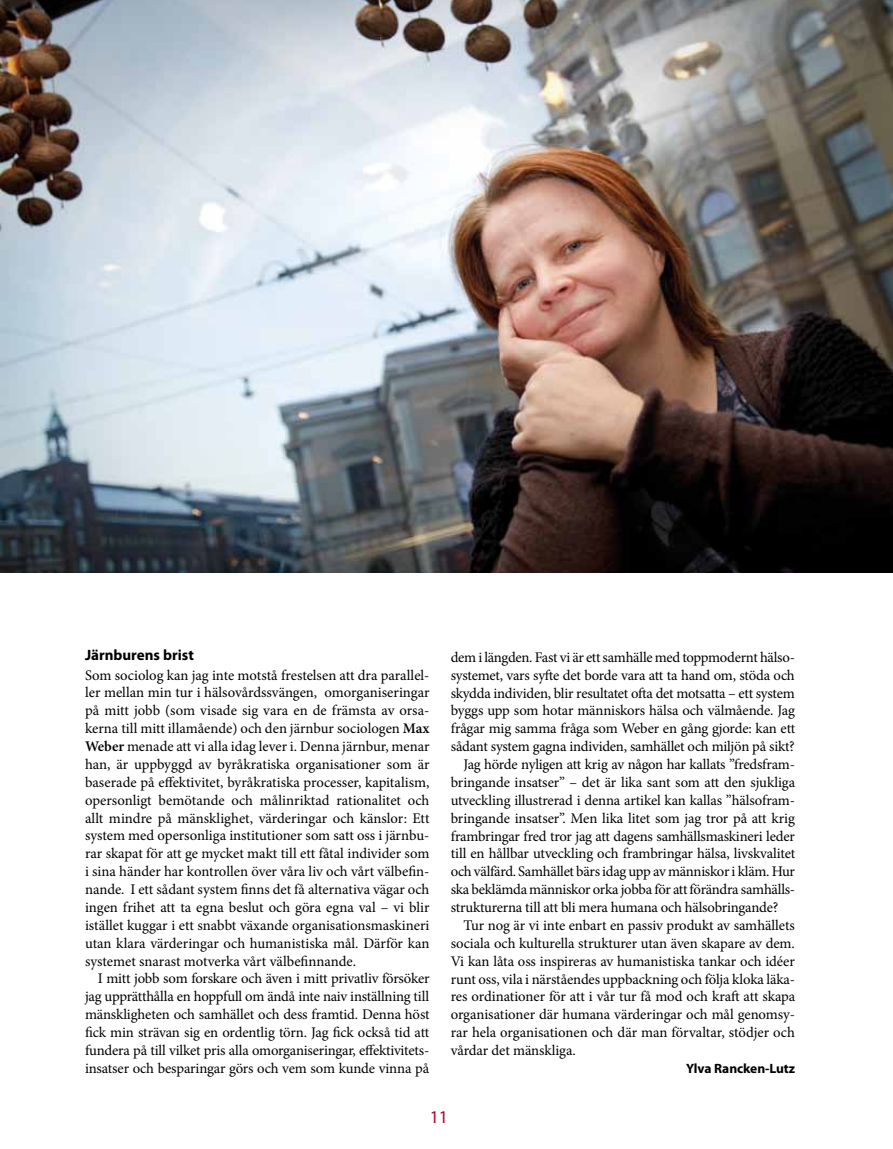
<style>
.page{position:relative;width:893px;height:1149px;background:#fff}
.page>*{position:absolute;margin:0;border:0;box-sizing:border-box;transform-origin:0 0}
.t1{font:18px "Myriad Pro";color:#af0527}
.t2{font:700 15px "Myriad Pro";color:#000}
.t3{font:14.7px/17.9px "Minion Pro";letter-spacing:-.01em;color:#000;text-align:justify}
.t4{font:700 13.5px "Myriad Pro";letter-spacing:-.005em;color:#000}
.s1{font-weight:600}
</style>
<div class="page">
<img style="left:0;top:0;width:893px;height:573px">
<p class="t2" style="left:85px;top:645px;width:110px">Järnburens brist</p>
<p class="t3" style="left:85px;top:665px;width:346px">Som sociolog kan jag inte motstå frestelsen att dra parallel&shy;ler mellan min tur i hälsovårdssvängen, omorganiseringar på mitt jobb (som visade sig vara en de främsta av orsa&shy;kerna till mitt illamående) och den järnbur sociologen <span class="s1">Max Weber</span> menade att vi alla idag lever i. Denna järnbur, menar han, är uppbyggd av byråkratiska organisationer som är baserade på effektivitet, byråkratiska processer, kapitalism, opersonligt bemötande och målinriktad rationalitet och allt mindre på mänsklighet, värderingar och känslor: Ett system med opersonliga institutioner som satt oss i järnbu&shy;rar skapat för att ge mycket makt till ett fåtal individer som i sina händer har kontrollen över våra liv och vårt välbefin&shy;nande. I ett sådant system finns det få alternativa vägar och ingen frihet att ta egna beslut och göra egna val – vi blir istället kuggar i ett snabbt växande organisationsmaskineri utan klara värderingar och humanistiska mål. Därför kan systemet snarast motverka vårt välbefinnande.</p>
<p class="t3" style="left:85px;top:969px;width:346px;text-indent:13px">I mitt jobb som forskare och även i mitt privatliv försöker jag upprätthålla en hoppfull om ändå inte naiv inställning till mänskligheten och samhället och dess framtid. Denna höst fick min strävan sig en ordentlig törn. Jag fick också tid att fundera på till vilket pris alla omorganiseringar, effektivitets&shy;insatser och besparingar görs och vem som kunde vinna på</p>
<p class="t3" style="left:451px;top:648px;width:344px">dem i längden. Fast vi är ett samhälle med toppmodernt hälso-</p>
<p class="t3" style="left:451px;top:666px;width:346px">systemet, vars syfte det borde vara att ta hand om, stöda och</p>
<p class="t3" style="left:451px;top:683px;width:346px">skydda individen, blir resultatet ofta det motsatta – ett system</p>
<p class="t3" style="left:451px;top:701px;width:346px">byggs upp som hotar människors hälsa och välmående. Jag</p>
<p class="t3" style="left:451px;top:719px;width:346px">frågar mig samma fråga som Weber en gång gjorde: kan ett</p>
<p class="t3" style="left:451px;top:737px;width:346px">sådant system gagna individen, samhället och miljön på sikt?</p>
<p class="t3" style="left:463px;top:755px;width:333px">Jag hörde nyligen att krig av någon har kallats ”fredsfram-</p>
<p class="t3" style="left:451px;top:773px;width:346px">bringande insatser” – det är lika sant som att den sjukliga</p>
<p class="t3" style="left:451px;top:791px;width:346px">utveckling illustrerad i denna artikel kan kallas ”hälsofram-</p>
<p class="t3" style="left:451px;top:808px;width:346px">bringande insatser”. Men lika litet som jag tror på att krig</p>
<p class="t3" style="left:451px;top:826px;width:346px">frambringar fred tror jag att dagens samhällsmaskineri leder</p>
<p class="t3" style="left:451px;top:844px;width:346px">till en hållbar utveckling och frambringar hälsa, livskvalitet</p>
<p class="t3" style="left:451px;top:862px;width:346px">och välfärd. Samhället bärs idag upp av människor i kläm. Hur</p>
<p class="t3" style="left:451px;top:880px;width:346px">ska beklämda människor orka jobba för att förändra samhälls-</p>
<p class="t3" style="left:451px;top:898px;width:329px">strukturerna till att bli mera humana och hälsobringande?</p>
<p class="t3" style="left:463px;top:916px;width:333px">Tur nog är vi inte enbart en passiv produkt av samhällets</p>
<p class="t3" style="left:451px;top:933px;width:346px">sociala och kulturella strukturer utan även skapare av dem.</p>
<p class="t3" style="left:451px;top:951px;width:346px">Vi kan låta oss inspireras av humanistiska tankar och idéer</p>
<p class="t3" style="left:451px;top:969px;width:346px">runt oss, vila i närståendes uppbackning och följa kloka läka-</p>
<p class="t3" style="left:451px;top:987px;width:346px">res ordinationer för att i vår tur få mod och kraft att skapa</p>
<p class="t3" style="left:451px;top:1005px;width:346px">organisationer där humana värderingar och mål genomsy-</p>
<p class="t3" style="left:451px;top:1023px;width:346px">rar hela organisationen och där man förvaltar, stödjer och</p>
<p class="t3" style="left:451px;top:1041px;width:127px">vårdar det mänskliga.</p>
<p class="t4" style="left:686px;top:1059px;width:111px">Ylva Rancken-Lutz</p>
<p class="t1" style="left:430px;top:1105px;width:20px">11</p>
</div>
